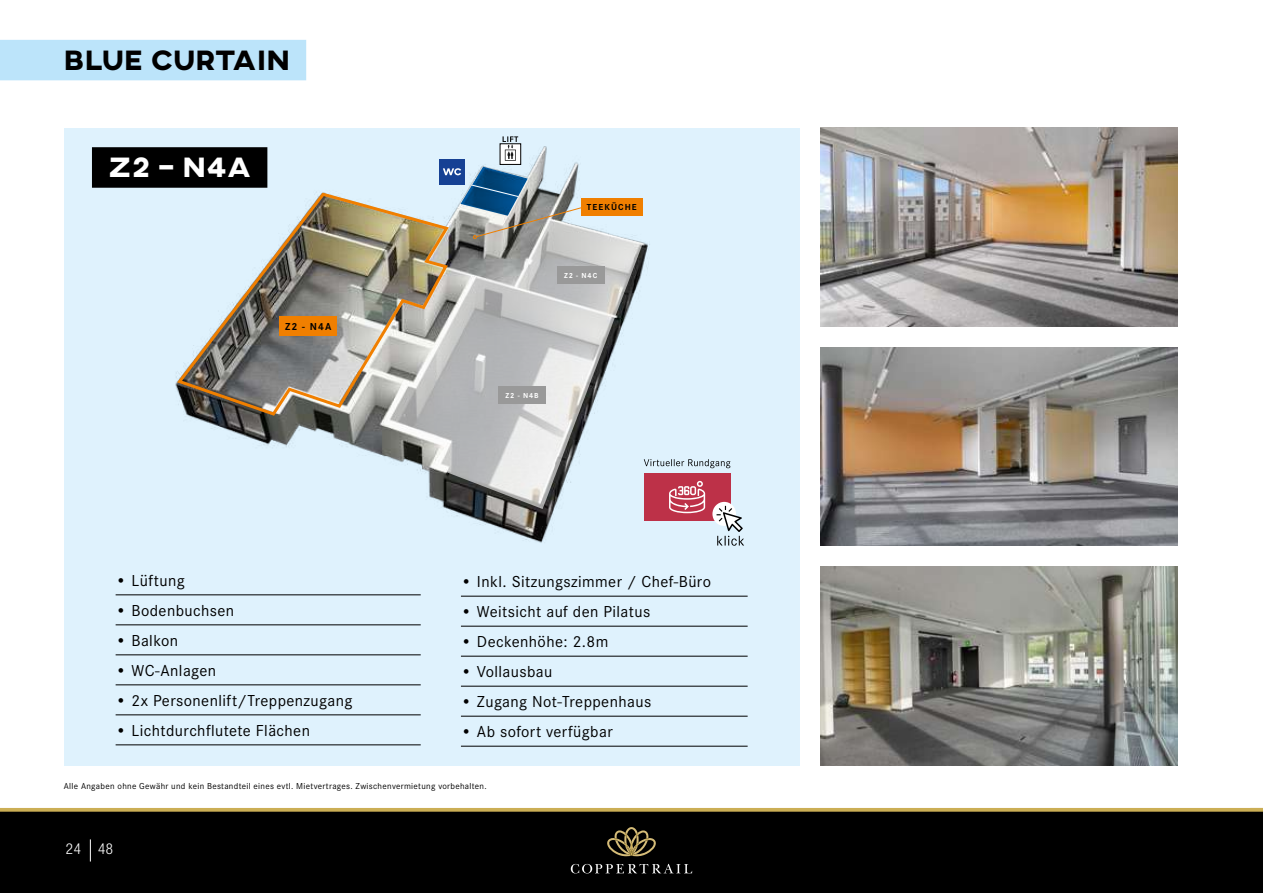
<style>
.page{position:relative;width:1263px;height:893px;background:#fff}
.page>*{position:absolute;margin:0;border:0;box-sizing:border-box;transform-origin:0 0}
.t1{font:800 28.5px "AXIS";letter-spacing:.025em;color:#000}
.t2{font:800 28.5px "AXIS";color:#fff}
.t3{font:16.5px "Corporate S";letter-spacing:.025em;color:#000}
.t4{font:300 condensed 15px "Helvetica Neue LT Pro";color:#fff}
.t5{font:700 10.5px "Corporate S";color:#000}
.t6{font:9px "Corporate S";letter-spacing:.035em;color:#000}
.t7{font:700 9px "Corporate S";letter-spacing:.12em;color:#000}
.t8{font:700 7.5px "Corporate S";letter-spacing:.11em;color:#fff}
</style>
<div class="page">
<div style="left:64px;top:128px;width:735px;height:637px;background:#dff2fd"></div>
<img style="left:821px;top:567px;width:357px;height:198px">
<img style="left:821px;top:347px;width:357px;height:199px">
<img style="left:821px;top:128px;width:357px;height:198px">
<img style="left:194px;top:140px;width:456px;height:403px">
<hr style="left:116px;top:595px;width:305px;height:1px;background:#000">
<hr style="left:116px;top:625px;width:305px;height:1px;background:#000">
<hr style="left:116px;top:655px;width:305px;height:1px;background:#000">
<hr style="left:116px;top:685px;width:305px;height:1px;background:#000">
<hr style="left:116px;top:715px;width:305px;height:1px;background:#000">
<hr style="left:116px;top:745px;width:305px;height:1px;background:#000">
<hr style="left:461px;top:596px;width:287px;height:1px;background:#000">
<hr style="left:461px;top:626px;width:287px;height:1px;background:#000">
<hr style="left:461px;top:656px;width:287px;height:1px;background:#000">
<hr style="left:461px;top:686px;width:287px;height:1px;background:#000">
<hr style="left:461px;top:716px;width:287px;height:1px;background:#000">
<hr style="left:461px;top:746px;width:287px;height:1px;background:#000">
<div style="left:0;top:40px;width:306px;height:40px;background:#bce4fa"></div>
<div style="left:92px;top:147px;width:175px;height:41px;background:#000"></div>
<div style="left:0;top:808px;width:1263px;height:85px;background:#000"></div>
<svg style="left:0;top:808px;width:1263px;height:4px;background:#bba14e"></svg>
<svg style="left:571px;top:864px;width:121px;height:9px"></svg>
<svg style="left:607px;top:827px;width:49px;height:30px"></svg>
<svg style="left:90px;top:839px;width:1px;height:22px"></svg>
<div style="left:439px;top:159px;width:26px;height:26px;background:#164194"></div>
<svg style="left:175px;top:191px;width:268px;height:227px"></svg>
<svg style="left:443px;top:167px;width:139px;height:52px"></svg>
<div style="left:581px;top:199px;width:62px;height:17px;background:#f07f00"></div>
<div style="left:280px;top:316px;width:57px;height:20px;background:#f07f00"></div>
<svg style="left:384px;top:219px;width:259px;height:290px"></svg>
<div style="left:500px;top:144px;width:21px;height:20px;background:#fff"></div>
<div style="left:500px;top:143px;width:21px;height:22px;border:1px solid #000"></div>
<svg style="left:503px;top:136px;width:15px;height:25px"></svg>
<div style="left:644px;top:473px;width:86px;height:48px;background:#bd3148"></div>
<svg style="left:669px;top:481px;width:36px;height:32px"></svg>
<svg style="left:644px;top:459px;width:86px;height:9px"></svg>
<div style="left:712px;top:502px;width:24px;height:24px;background:#fff;border-radius:50%"></div>
<svg style="left:716px;top:506px;width:28px;height:40px"></svg>
<h1 class="t1" style="left:64px;top:41px;width:228px">BLUE CURTAIN</h1>
<h1 class="t2" style="left:109px;top:148px;width:144px">Z2 – N4A</h1>
<p class="t5" style="left:285px;top:320px;width:48px">Z2 - N4A</p>
<p class="t3" style="left:116px;top:571px;width:71px">• Lüftung</p>
<p class="t3" style="left:116px;top:601px;width:120px">• Bodenbuchsen</p>
<p class="t3" style="left:116px;top:631px;width:64px">• Balkon</p>
<p class="t3" style="left:116px;top:661px;width:102px">• WC-Anlagen</p>
<p class="t3" style="left:116px;top:691px;width:238px">• 2x Personenlift/Treppenzugang</p>
<p class="t3" style="left:116px;top:721px;width:196px">• Lichtdurchflutete Flächen</p>
<p class="t7" style="left:587px;top:202px;width:51px">TEEKÜCHE</p>
<p class="t8" style="left:564px;top:271px;width:35px">Z2 - N4C</p>
<p class="t8" style="left:505px;top:391px;width:35px">Z2 - N4B</p>
<p class="t3" style="left:461px;top:573px;width:252px">• Inkl. Sitzungszimmer / Chef-Büro</p>
<p class="t3" style="left:461px;top:603px;width:191px">• Weitsicht auf den Pilatus</p>
<p class="t3" style="left:461px;top:633px;width:149px">• Deckenhöhe: 2.8m</p>
<p class="t3" style="left:461px;top:663px;width:93px">• Vollausbau</p>
<p class="t3" style="left:461px;top:693px;width:192px">• Zugang Not-Treppenhaus</p>
<p class="t3" style="left:461px;top:723px;width:153px">• Ab sofort verfügbar</p>
<p class="t6" style="left:64px;top:781px;width:424px">Alle Angaben ohne Gewähr und kein Bestandteil eines evtl. Mietvertrages. Zwischenvermietung vorbehalten.</p>
<p class="t4" style="left:66px;top:840px;width:49px">24 48</p>
</div>
